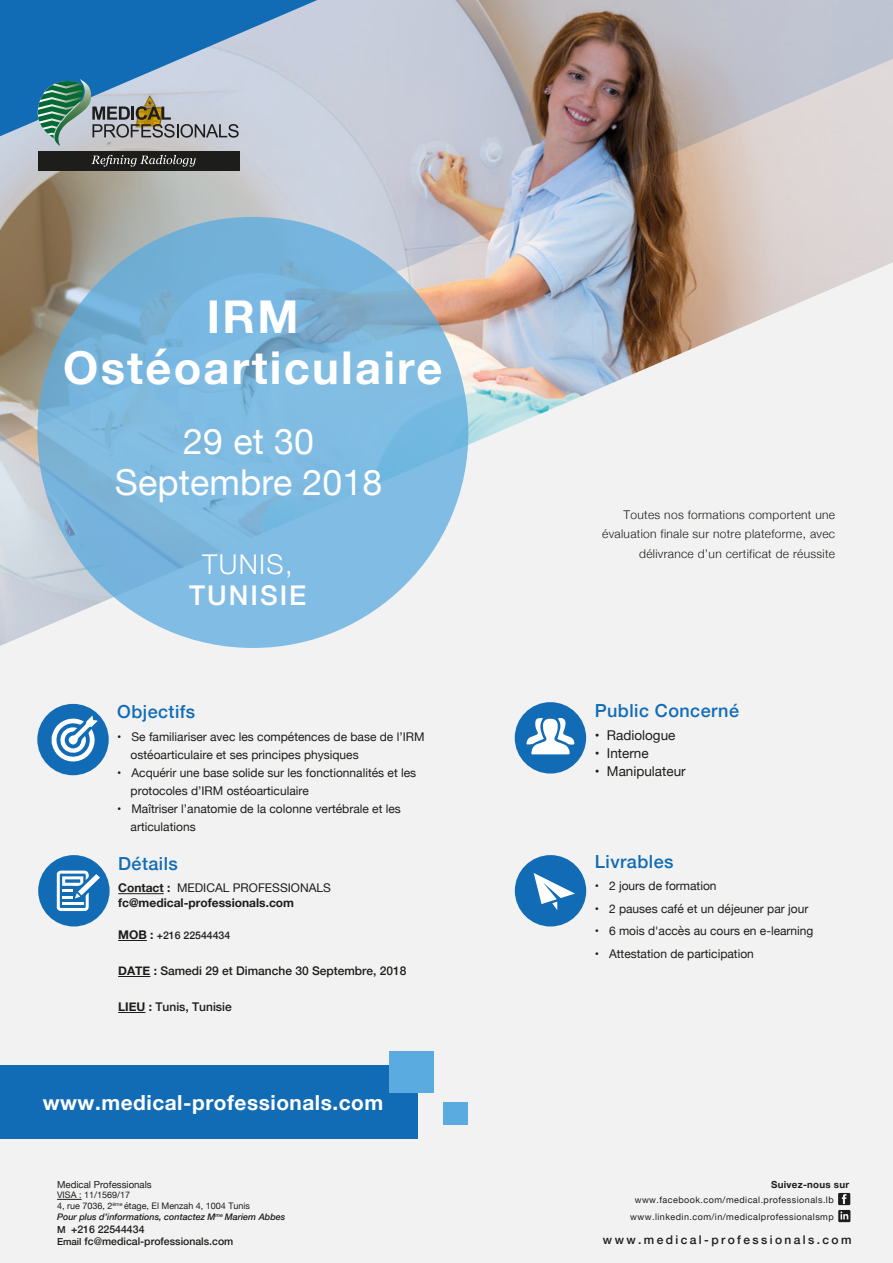
<style>
.page{position:relative;width:893px;height:1263px;background:#fff}
.page>*{position:absolute;margin:0;border:0;box-sizing:border-box;transform-origin:0 0}
.t1{font:700 45.3px/51.8px "Helvetica Neue";letter-spacing:.05em;color:#fff;text-align:center}
.t2{font:35.7px/40.8px "Helvetica Neue";letter-spacing:.005em;color:#fff;text-align:center}
.t3{font:500 27.3px "Helvetica Neue";letter-spacing:.075em;color:#fff}
.t4{font:300 27.3px "Helvetica Neue";letter-spacing:.05em;color:#fff}
.t5{font:700 20.85px "Helvetica Neue";letter-spacing:.025em;color:#fff}
.t6{font:500 18px "Helvetica Neue";letter-spacing:.025em;color:#116cb5}
.t7{font:13.5px "Helvetica Neue";color:#1d1d1b}
.t8{font:12px/18px "Helvetica Neue";color:#1d1d1b}
.t9{font:300 12px/19.5px "Helvetica Neue";letter-spacing:.025em;color:#1d1d1b;text-align:right}
.t10{font:500 12px "Helvetica Neue";color:#1d1d1b}
.t11{font:700 12px/14.4px "Helvetica Neue";color:#1d1d1b}
.t12{font:500 12px "Helvetica Neue";letter-spacing:.2em;color:#1d1d1b}
.t13{font:500 10.5px/12.6px "Helvetica Neue";color:#1d1d1b}
.t14{font:700 9.75px "Helvetica Neue";letter-spacing:.025em;color:#1d1d1b}
.t15{font:9.6px "Helvetica Neue";color:#1d1d1b}
.t16{font:9px/10.8px "Helvetica Neue";color:#1d1d1b}
.t17{font:9px/16.5px "Helvetica Neue";letter-spacing:.05em;color:#1d1d1b;text-align:center}
.s1{font-weight:400}
.s2{font-weight:700;font-size:12px}
.s3{font-weight:700}
.s4{font-weight:500;font-style:italic}
.s5{font-size:9.6px}
</style>
<div class="page">
<div style="left:0;top:444px;width:893px;height:819px;background:#f2f2f2"></div>
<img style="left:0;top:0;width:893px;height:444px">
<div style="left:0;top:1065px;width:418px;height:74px;background:#116cb5"></div>
<div style="left:389px;top:1051px;width:45px;height:42px;background:#5aabdf"></div>
<div style="left:443px;top:1102px;width:24px;height:23px;background:#5aabdf"></div>
<svg style="left:37px;top:217px;width:431px;height:431px;background:#7bb7dd"></svg>
<svg style="left:0;top:0;width:317px;height:146px;background:#6d9bbf"></svg>
<div style="left:38px;top:150px;width:201px;height:20px;background:#1d1d1b"></div>
<svg style="left:91px;top:155px;width:105px;height:12px"></svg>
<div style="left:515px;top:702px;width:71px;height:71px;background:#116cb5;border-radius:50%"></div>
<svg style="left:526px;top:718px;width:49px;height:36px"></svg>
<div style="left:37px;top:704px;width:72px;height:71px;background:#116cb5;border-radius:50%"></div>
<svg style="left:52px;top:715px;width:46px;height:46px"></svg>
<hr style="left:118px;top:893px;width:46px;height:1px;background:#1d1d1b">
<svg style="left:118px;top:940px;width:29px;height:1px"></svg>
<hr style="left:118px;top:976px;width:32px;height:1px;background:#1d1d1b">
<svg style="left:118px;top:1012px;width:27px;height:1px"></svg>
<div style="left:38px;top:855px;width:72px;height:71px;background:#116cb5;border-radius:50%"></div>
<svg style="left:78px;top:874px;width:22px;height:21px"></svg>
<svg style="left:57px;top:870px;width:32px;height:41px"></svg>
<div style="left:515px;top:855px;width:71px;height:71px;background:#116cb5;border-radius:50%"></div>
<svg style="left:534px;top:873px;width:41px;height:37px"></svg>
<svg style="left:838px;top:1193px;width:12px;height:29px"></svg>
<svg style="left:57px;top:1199px;width:25px;height:1px"></svg>
<h1 class="t1" style="left:63px;top:292px;width:381px">IRM<br>Ostéoarticulaire</h1>
<h2 class="t2" style="left:115px;top:423px;width:269px">29 et 30<br>Septembre 2018</h2>
<h3 class="t4" style="left:202px;top:542px;width:92px">TUNIS,</h3>
<h3 class="t3" style="left:189px;top:573px;width:119px">TUNISIE</h3>
<h3 class="t6" style="left:117px;top:697px;width:79px">Objectifs</h3>
<p class="t8" style="left:131px;top:728px;width:295px;text-indent:-13px">• Se familiariser avec les compétences de base de l’IRM ostéoarticulaire et ses principes physiques</p>
<p class="t8" style="left:131px;top:764px;width:287px;text-indent:-13px">• Acquérir une base solide sur les fonctionnalités et les protocoles d’IRM ostéoarticulaire</p>
<p class="t8" style="left:131px;top:800px;width:272px;text-indent:-13px">• Maîtriser l’anatomie de la colonne vertébrale et les articulations</p>
<h3 class="t6" style="left:118px;top:849px;width:61px">Détails</h3>
<p class="t11" style="left:118px;top:881px;width:214px">Contact : <span class="s1">MEDICAL PROFESSIONALS </span>fc@medical-professionals.com</p>
<p class="t13" style="left:118px;top:928px;width:114px"><span class="s2">MOB :</span> +216 22544434</p>
<p class="t10" style="left:118px;top:961px;width:290px"><span class="s3">DATE :</span> Samedi 29 et Dimanche 30 Septembre, 2018</p>
<p class="t10" style="left:118px;top:997px;width:115px"><span class="s3">LIEU :</span> Tunis, Tunisie</p>
<h3 class="t5" style="left:43px;top:1086px;width:342px">www.medical-professionals.com</h3>
<p class="t9" style="left:602px;top:504px;width:234px">Toutes nos formations comportent une évaluation finale sur notre plateforme, avec délivrance d’un certificat de réussite</p>
<h3 class="t6" style="left:595px;top:696px;width:146px">Public Concerné</h3>
<p class="t7" style="left:595px;top:726px;width:82px">• Radiologue</p>
<p class="t7" style="left:595px;top:744px;width:55px">• Interne</p>
<p class="t7" style="left:595px;top:762px;width:93px">• Manipulateur</p>
<h3 class="t6" style="left:595px;top:847px;width:80px">Livrables</h3>
<p class="t8" style="left:595px;top:878px;width:123px">• 2 jours de formation</p>
<p class="t8" style="left:595px;top:900px;width:215px">• 2 pauses café et un déjeuner par jour</p>
<p class="t8" style="left:595px;top:923px;width:220px">• 6 mois d'accès au cours en e-learning</p>
<p class="t8" style="left:595px;top:945px;width:161px">• Attestation de participation</p>
<p class="t15" style="left:57px;top:1177px;width:96px">Medical Professionals</p>
<p class="t14" style="left:771px;top:1176px;width:80px">Suivez-nous sur</p>
<p class="t16" style="left:57px;top:1190px;width:230px">VISA : 11/1569/17<br>4, rue 7036, 2<sup>éme</sup> étage, El Menzah 4, 1004 Tunis<br><span class="s4">Pour plus d’informations, contactez M</span><sup>me</sup> <span class="s4">Mariem Abbes</span></p>
<p class="t13" style="left:57px;top:1222px;width:178px"><span class="s5">M</span> +216 22544434<br><span class="s5">Email</span> fc@medical-professionals.com</p>
<p class="t17" style="left:630px;top:1192px;width:205px">www.facebook.com/medical.professionals.lb www.linkedin.com/in/medicalprofessionalsmp</p>
<p class="t12" style="left:603px;top:1230px;width:250px">www.medical-professionals.com</p>
</div>
